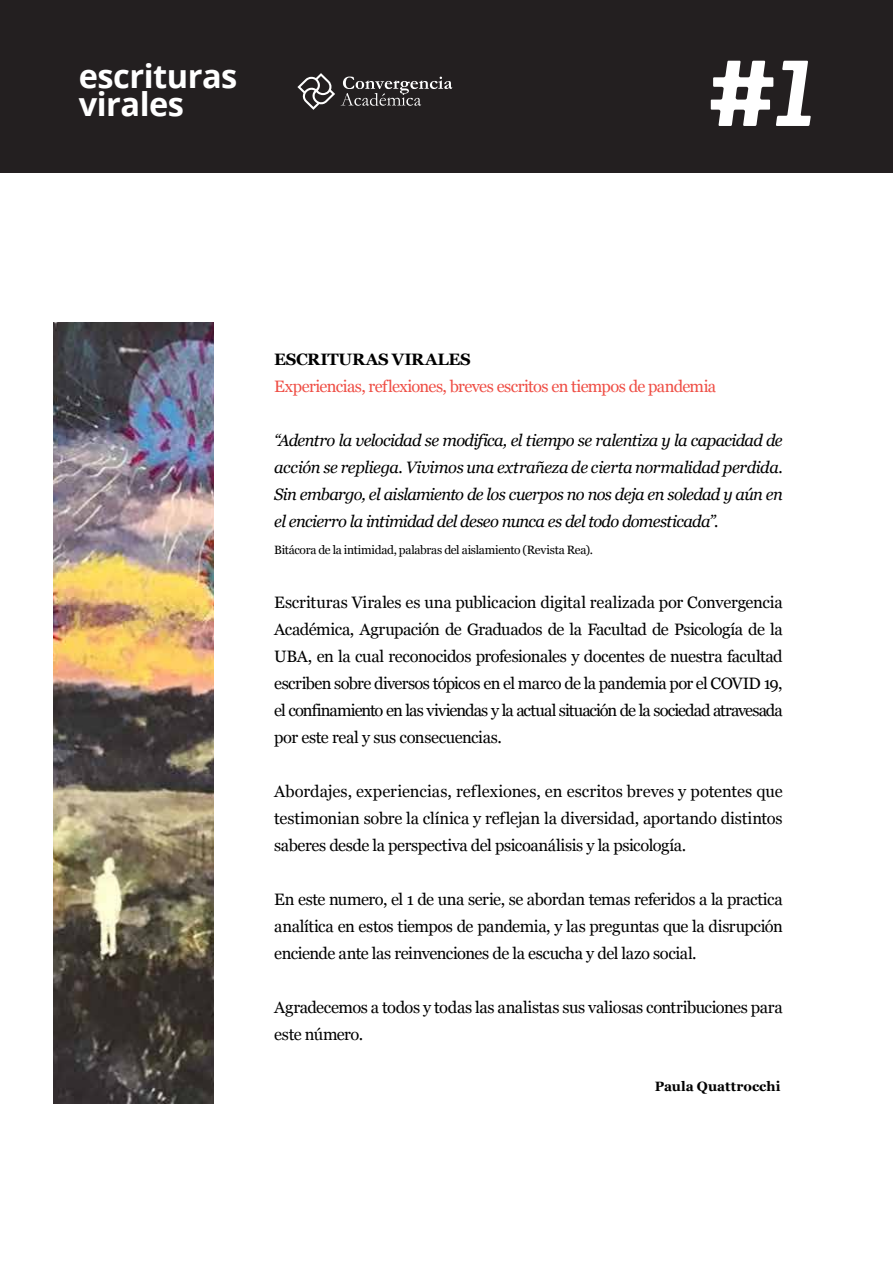
<style>
.page{position:relative;width:893px;height:1263px;background:#fff}
.page>*{position:absolute;margin:0;border:0;box-sizing:border-box;transform-origin:0 0}
.t1{font:italic 700 93.9px "Van Condensed W01";color:#fff}
.t2{font:700 32.55px/27.8px "Open Sans";letter-spacing:-.015em;color:#fff}
.t3{font:16.5px/27px "Georgia";letter-spacing:-.025em;color:#000;text-align:justify}
.t4{font:italic 16.5px/27px "Georgia";letter-spacing:-.04em;color:#000;text-align:justify}
.t5{font:16.5px "Georgia";letter-spacing:-.035em;color:#ef4e45}
.t6{font:700 16.5px "Georgia";letter-spacing:-.015em;color:#000}
.t7{font:700 13.5px "Georgia";letter-spacing:.005em;color:#000}
.t8{font:12px "Georgia";letter-spacing:-.025em;color:#000}
</style>
<div class="page">
<div style="left:0;top:0;width:893px;height:173px;background:#231f20"></div>
<svg style="left:297px;top:73px;width:38px;height:37px"></svg>
<svg style="left:341px;top:77px;width:111px;height:29px"></svg>
<img style="left:53px;top:322px;width:161px;height:782px">
<h2 class="t2" style="left:79px;top:62px;width:160px">escrituras virales</h2>
<h1 class="t1" style="left:703px;top:42px;width:112px">#1</h1>
<p class="t6" style="left:274px;top:347px;width:198px">ESCRITURAS VIRALES</p>
<p class="t5" style="left:274px;top:374px;width:443px">Experiencias, reflexiones, breves escritos en tiempos de pandemia</p>
<p class="t4" style="left:274px;top:426px;width:510px">“Adentro la velocidad se modifica, el tiempo se ralentiza y la capacidad de acción se repliega. Vivimos una extrañeza de cierta normalidad perdida.<br>Sin embargo, el aislamiento de los cuerpos no nos deja en soledad y aún en el encierro la intimidad del deseo nunca es del todo domesticada”.</p>
<p class="t8" style="left:274px;top:541px;width:320px">Bitácora de la intimidad, palabras del aislamiento (Revista Rea).</p>
<p class="t3" style="left:274px;top:588px;width:510px">Escrituras Virales es una publicacion digital realizada por Convergencia Académica, Agrupación de Graduados de la Facultad de Psicología de la UBA, en la cual reconocidos profesionales y docentes de nuestra facultad escriben sobre diversos tópicos en el marco de la pandemia por el COVID 19, el confinamiento en las viviendas y la actual situación de la sociedad atravesada por este real y sus consecuencias.</p>
<p class="t3" style="left:274px;top:777px;width:510px">Abordajes, experiencias, reflexiones, en escritos breves y potentes que testimonian sobre la clínica y reflejan la diversidad, aportando distintos saberes desde la perspectiva del psicoanálisis y la psicología.</p>
<p class="t3" style="left:274px;top:885px;width:510px">En este numero, el 1 de una serie, se abordan temas referidos a la practica analítica en estos tiempos de pandemia, y las preguntas que la disrupción enciende ante las reinvenciones de la escucha y del lazo social.</p>
<p class="t3" style="left:274px;top:993px;width:510px">Agradecemos a todos y todas las analistas sus valiosas contribuciones para este número.</p>
<p class="t7" style="left:655px;top:1076px;width:127px">Paula Quattrocchi</p>
</div>
